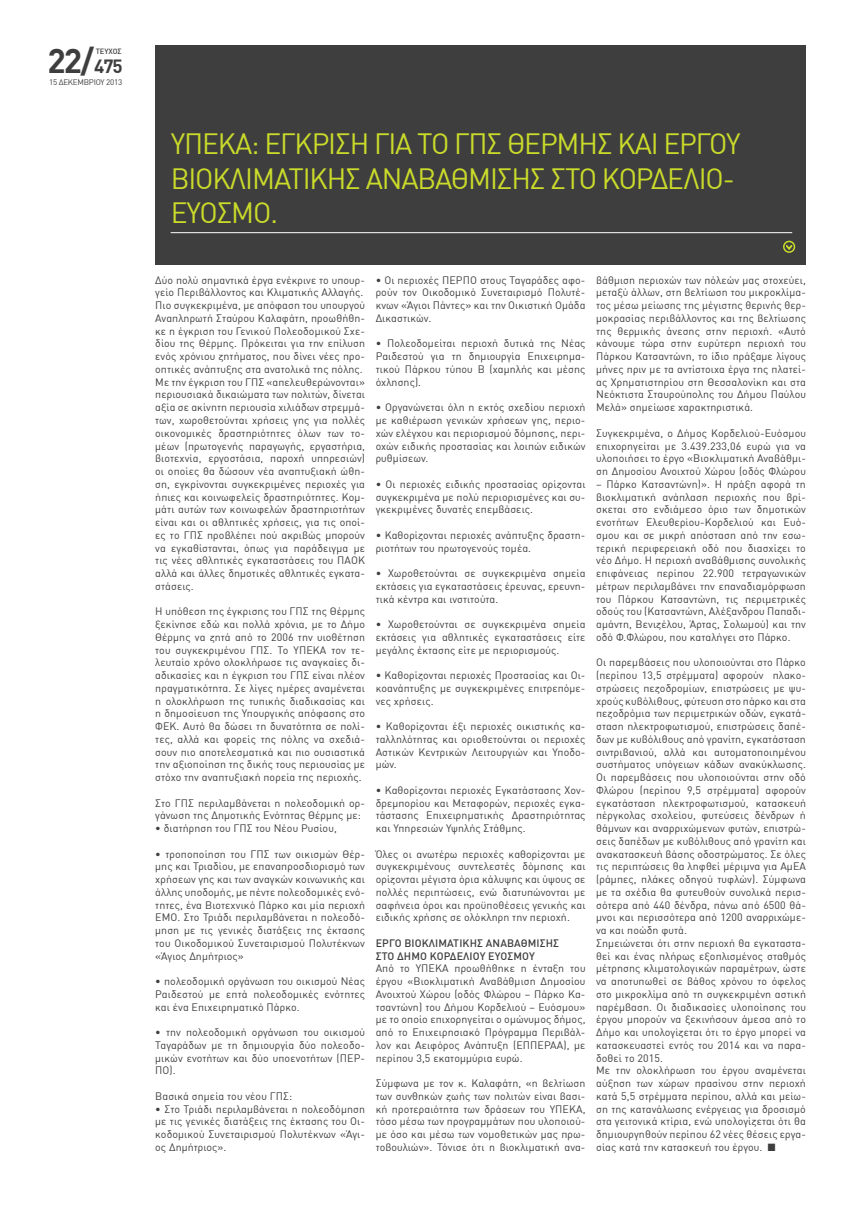
<style>
.page{position:relative;width:851px;height:1205px;background:#fff}
.page>*{position:absolute;margin:0;border:0;box-sizing:border-box;transform-origin:0 0}
.t1{font:700 33.75px "DIN Greek";color:#3e3e3f}
.t2{font:28.75px/34.5px "DIN Greek";letter-spacing:-.04em;color:#cadb2a}
.t3{font:10.62px/12.8px "DIN Greek";letter-spacing:.01em;color:#3e3e3f;text-align:justify}
.t4{font:500 10.62px/12.8px "DIN Greek";letter-spacing:.01em;color:#3e3e3f}
.t5{font:8px "DIN Greek";letter-spacing:-.03em;color:#3e3e3f}
.t6{font:500 7.5px "DIN Greek";color:#3e3e3f}
.s1{font-size:18.75px}
</style>
<div class="page">
<div style="left:155px;top:45px;width:650px;height:220px;background:#3e3e3f"></div>
<hr style="left:171px;top:232px;width:621px;height:1px;background:#fff">
<svg style="left:785px;top:244px;width:9px;height:8px"></svg>
<div style="left:782px;top:241px;width:13px;height:12px;border:2px solid #cadb2a;border-radius:50%"></div>
<h1 class="t1" style="left:47px;top:41px;width:77px">22/<span class="s1">475</span></h1>
<p class="t5" style="left:49px;top:78px;width:75px">15 ΔEKEMBPIOY 2013</p>
<p class="t6" style="left:96px;top:47px;width:27px">ΤΕΥΧΟΣ</p>
<h2 class="t2" style="left:171px;top:127px;width:571px">ΥΠΕΚΑ: ΕΓΚΡΙΣΗ ΓΙΑ ΤΟ ΓΠΣ ΘΕΡΜΗΣ ΚΑΙ ΕΡΓΟΥ<br>ΒΙΟΚΛΙΜΑΤΙΚΗΣ ΑΝΑΒΑΘΜΙΣΗΣ ΣΤΟ ΚΟΡΔΕΛΙΟ-<br>ΕΥΟΣΜΟ.</h2>
<p class="t3" style="left:155px;top:274px;width:211px;text-align:left">Δύο πολύ σημαντικά έργα ενέκρινε το υπουρ&shy;γείο Περιβάλλοντος και Κλιματικής Αλλαγής.<br>Πιο συγκεκριμένα, με απόφαση του υπουργού Αναπληρωτή Σταύρου Καλαφάτη, προωθήθη&shy;κε η έγκριση του Γενικού Πολεοδομικού Σχε&shy;δίου της Θέρμης. Πρόκειται για την επίλυση ενός χρόνιου ζητήματος, που δίνει νέες προ&shy;οπτικές ανάπτυξης στα ανατολικά της πόλης.<br>Με την έγκριση του ΓΠΣ «απελευθερώνονται» περιουσιακά δικαιώματα των πολιτών, δίνεται αξία σε ακίνητη περιουσία χιλιάδων στρεμμά&shy;των, χωροθετούνται χρήσεις γης για πολλές οικονομικές δραστηριότητες όλων των το&shy;μέων (πρωτογενής παραγωγής, εργαστήρια, βιοτεχνία, εργοστάσια, παροχή υπηρεσιών) οι οποίες θα δώσουν νέα αναπτυξιακή ώθη&shy;ση, εγκρίνονται συγκεκριμένες περιοχές για ήπιες και κοινωφελείς δραστηριότητες. Κομ&shy;μάτι αυτών των κοινωφελών δραστηριοτήτων είναι και οι αθλητικές χρήσεις, για τις οποί&shy;ες το ΓΠΣ προβλέπει πού ακριβώς μπορούν να εγκαθίστανται, όπως για παράδειγμα με τις νέες αθλητικές εγκαταστάσεις του ΠΑΟΚ αλλά και άλλες δημοτικές αθλητικές εγκατα&shy;στάσεις.</p>
<p class="t3" style="left:155px;top:605px;width:211px">Η υπόθεση της έγκρισης του ΓΠΣ της Θέρμης ξεκίνησε εδώ και πολλά χρόνια, με το Δήμο Θέρμης να ζητά από το 2006 την υιοθέτηση του συγκεκριμένου ΓΠΣ. Το ΥΠΕΚΑ τον τε&shy;λευταίο χρόνο ολοκλήρωσε τις αναγκαίες δι&shy;αδικασίες και η έγκριση του ΓΠΣ είναι πλέον πραγματικότητα. Σε λίγες ημέρες αναμένεται η ολοκλήρωση της τυπικής διαδικασίας και η δημοσίευση της Υπουργικής απόφασης στο ΦΕΚ. Αυτό θα δώσει τη δυνατότητα σε πολί&shy;τες, αλλά και φορείς της πόλης να σχεδιά&shy;σουν πιο αποτελεσματικά και πιο ουσιαστικά την αξιοποίηση της δικής τους περιουσίας με στόχο την αναπτυξιακή πορεία της περιοχής.</p>
<p class="t3" style="left:155px;top:796px;width:211px">Στο ΓΠΣ περιλαμβάνεται η πολεοδομική ορ&shy;γάνωση της Δημοτικής Ενότητας Θέρμης με:</p>
<p class="t3" style="left:155px;top:822px;width:183px">• διατήρηση του ΓΠΣ του Νέου Ρυσίου,</p>
<p class="t3" style="left:155px;top:847px;width:211px">• τροποποίηση του ΓΠΣ των οικισμών Θέρ&shy;μης και Τριαδίου, με επαναπροσδιορισμό των χρήσεων γης και των αναγκών κοινωνικής και άλλης υποδομής, με πέντε πολεοδομικές ενό&shy;τητες, ένα Βιοτεχνικό Πάρκο και μία περιοχή ΕΜΟ. Στο Τριάδι περιλαμβάνεται η πολεοδό&shy;μηση με τις γενικές διατάξεις της έκτασης του Οικοδομικού Συνεταιρισμού Πολυτέκνων «Άγιος Δημήτριος»</p>
<p class="t3" style="left:155px;top:975px;width:211px">• πολεοδομική οργάνωση του οικισμού Νέας Ραιδεστού με επτά πολεοδομικές ενότητες και ένα Επιχειρηματικό Πάρκο.</p>
<p class="t3" style="left:155px;top:1026px;width:211px">• την πολεοδομική οργάνωση του οικισμού Ταγαράδων με τη δημιουργία δύο πολεοδο&shy;μικών ενοτήτων και δύο υποενοτήτων (ΠΕΡ-ΠΟ).</p>
<p class="t3" style="left:155px;top:1090px;width:138px">Βασικά σημεία του νέου ΓΠΣ:</p>
<p class="t3" style="left:155px;top:1102px;width:211px">• Στο Τριάδι περιλαμβάνεται η πολεοδόμηση με τις γενικές διατάξεις της έκτασης του Οι&shy;κοδομικού Συνεταιρισμού Πολυτέκνων «Άγι&shy;ος Δημήτριος».</p>
<p class="t3" style="left:375px;top:274px;width:211px">• Οι περιοχές ΠΕΡΠΟ στους Ταγαράδες αφο&shy;ρούν τον Οικοδομικό Συνεταιρισμό Πολυτέ&shy;κνων «Άγιοι Πάντες» και την Οικιστική Ομάδα Δικαστικών.</p>
<p class="t3" style="left:375px;top:337px;width:211px">• Πολεοδομείται περιοχή δυτικά της Νέας Ραιδεστού για τη δημιουργία Επιχειρημα&shy;τικού Πάρκου τύπου Β (χαμηλής και μέσης όχλησης).</p>
<p class="t3" style="left:375px;top:401px;width:211px">• Οργανώνεται όλη η εκτός σχεδίου περιοχή με καθιέρωση γενικών χρήσεων γης, περιο&shy;χών ελέγχου και περιορισμού δόμησης, περι&shy;οχών ειδικής προστασίας και λοιπών ειδικών ρυθμίσεων.</p>
<p class="t3" style="left:375px;top:478px;width:211px">• Οι περιοχές ειδικής προστασίας ορίζονται συγκεκριμένα με πολύ περιορισμένες και συ&shy;γκεκριμένες δυνατές επεμβάσεις.</p>
<p class="t3" style="left:375px;top:529px;width:211px">• Καθορίζονται περιοχές ανάπτυξης δραστη&shy;ριοτήτων του πρωτογενούς τομέα.</p>
<p class="t3" style="left:375px;top:567px;width:211px">• Χωροθετούνται σε συγκεκριμένα σημεία εκτάσεις για εγκαταστάσεις έρευνας, ερευνη&shy;τικά κέντρα και ινστιτούτα.</p>
<p class="t3" style="left:375px;top:618px;width:211px">• Χωροθετούνται σε συγκεκριμένα σημεία εκτάσεις για αθλητικές εγκαταστάσεις είτε μεγάλης έκτασης είτε με περιορισμούς.</p>
<p class="t3" style="left:375px;top:669px;width:211px">• Καθορίζονται περιοχές Προστασίας και Οι&shy;κοανάπτυξης με συγκεκριμένες επιτρεπόμε&shy;νες χρήσεις.</p>
<p class="t3" style="left:375px;top:720px;width:211px">• Καθορίζονται έξι περιοχές οικιστικής κα&shy;ταλληλότητας και οριοθετούνται οι περιοχές Αστικών Κεντρικών Λειτουργιών και Υποδο&shy;μών.</p>
<p class="t3" style="left:375px;top:784px;width:211px">• Καθορίζονται περιοχές Εγκατάστασης Χον&shy;δρεμπορίου και Μεταφορών, περιοχές εγκα&shy;τάστασης Επιχειρηματικής Δραστηριότητας και Υπηρεσιών Υψηλής Στάθμης.</p>
<p class="t3" style="left:375px;top:847px;width:211px">Όλες οι ανωτέρω περιοχές καθορίζονται με συγκεκριμένους συντελεστές δόμησης και ορίζονται μέγιστα όρια κάλυψης και ύψους σε πολλές περιπτώσεις, ενώ διατυπώνονται με σαφήνεια όροι και προϋποθέσεις γενικής και ειδικής χρήσης σε ολόκληρη την περιοχή.</p>
<p class="t4" style="left:375px;top:936px;width:185px">ΕΡΓΟ ΒΙΟΚΛΙΜΑΤΙΚΗΣ ΑΝΑΒΑΘΜΙΣΗΣ<br>ΣΤΟ ΔΗΜΟ ΚΟΡΔΕΛΙΟΥ ΕΥΟΣΜΟΥ</p>
<p class="t3" style="left:375px;top:962px;width:211px">Από το ΥΠΕΚΑ προωθήθηκε η ένταξη του έργου «Βιοκλιματική Αναβάθμιση Δημοσίου Ανοιχτού Χώρου (οδός Φλώρου – Πάρκο Κα&shy;τσαντώνη) του Δήμου Κορδελιού – Ευόσμου» με το οποίο επιχορηγείται ο ομώνυμος δήμος, από το Επιχειρησιακό Πρόγραμμα Περιβάλ&shy;λον και Αειφόρος Ανάπτυξη (ΕΠΠΕΡΑΑ), με περίπου 3,5 εκατομμύρια ευρώ.</p>
<p class="t3" style="left:375px;top:1077px;width:211px">Σύμφωνα με τον κ. Καλαφάτη, «η βελτίωση των συνθηκών ζωής των πολιτών είναι βασι&shy;κή προτεραιότητα των δράσεων του ΥΠΕΚΑ, τόσο μέσω των προγραμμάτων που υλοποιού&shy;με όσο και μέσω των νομοθετικών μας πρω&shy;τοβουλιών». Τόνισε ότι η βιοκλιματική ανα-</p>
<p class="t3" style="left:596px;top:274px;width:211px">βάθμιση περιοχών των πόλεών μας στοχεύει, μεταξύ άλλων, στη βελτίωση του μικροκλίμα&shy;τος μέσω μείωσης της μέγιστης θερινής θερ&shy;μοκρασίας περιβάλλοντος και της βελτίωσης της θερμικής άνεσης στην περιοχή. «Αυτό κάνουμε τώρα στην ευρύτερη περιοχή του Πάρκου Κατσαντώνη, το ίδιο πράξαμε λίγους μήνες πριν με τα αντίστοιχα έργα της πλατεί&shy;ας Χρηματιστηρίου στη Θεσσαλονίκη και στα Νεόκτιστα Σταυρούπολης του Δήμου Παύλου Μελά» σημείωσε χαρακτηριστικά.</p>
<p class="t3" style="left:596px;top:427px;width:211px">Συγκεκριμένα, ο Δήμος Κορδελιού-Ευόσμου επιχορηγείται με 3.439.233,06 ευρώ για να υλοποιήσει το έργο «Βιοκλιματική Αναβάθμι&shy;ση Δημοσίου Ανοιχτού Χώρου (οδός Φλώρου</p>
<p class="t3" style="left:596px;top:478px;width:211px">– Πάρκο Κατσαντώνη)». Η πράξη αφορά τη βιοκλιματική ανάπλαση περιοχής που βρί&shy;σκεται στο ενδιάμεσο όριο των δημοτικών ενοτήτων Ελευθερίου-Κορδελιού και Ευό&shy;σμου και σε μικρή απόσταση από την εσω&shy;τερική περιφερειακή οδό που διασχίζει το νέο Δήμο. Η περιοχή αναβάθμισης συνολικής επιφάνειας περίπου 22.900 τετραγωνικών μέτρων περιλαμβάνει την επαναδιαμόρφωση του Πάρκου Κατσαντώνη, τις περιμετρικές οδούς του (Κατσαντώνη, Αλέξανδρου Παπαδι&shy;αμάντη, Βενιζέλου, Άρτας, Σολωμού) και την οδό Φ.Φλώρου, που καταλήγει στο Πάρκο.</p>
<p class="t3" style="left:596px;top:656px;width:211px;text-align:left">Οι παρεμβάσεις που υλοποιούνται στο Πάρκο (περίπου 13,5 στρέμματα) αφορούν πλακο&shy;στρώσεις πεζοδρομίων, επιστρώσεις με ψυ&shy;χρούς κυβόλιθους, φύτευση στο πάρκο και στα πεζοδρόμια των περιμετρικών οδών, εγκατά&shy;σταση ηλεκτροφωτισμού, επιστρώσεις δαπέ&shy;δων με κυβόλιθους από γρανίτη, εγκατάσταση σιντριβανιού, αλλά και αυτοματοποιημένου συστήματος υπόγειων κάδων ανακύκλωσης.<br>Οι παρεμβάσεις που υλοποιούνται στην οδό Φλώρου (περίπου 9,5 στρέμματα) αφορούν εγκατάσταση ηλεκτροφωτισμού, κατασκευή πέργκολας σχολείου, φυτεύσεις δένδρων ή θάμνων και αναρριχώμενων φυτών, επιστρώ&shy;σεις δαπέδων με κυβόλιθους από γρανίτη και ανακατασκευή βάσης οδοστρώματος. Σε όλες τις περιπτώσεις θα ληφθεί μέριμνα για ΑμΕΑ (ράμπες, πλάκες οδηγού τυφλών). Σύμφωνα με τα σχέδια θα φυτευθούν συνολικά περισ&shy;σότερα από 440 δένδρα, πάνω από 6500 θά&shy;μνοι και περισσότερα από 1200 αναρριχώμε&shy;να και ποώδη φυτά.<br>Σημειώνεται ότι στην περιοχή θα εγκαταστα&shy;θεί και ένας πλήρως εξοπλισμένος σταθμός μέτρησης κλιματολογικών παραμέτρων, ώστε να αποτυπωθεί σε βάθος χρόνου το όφελος στο μικροκλίμα από τη συγκεκριμένη αστική παρέμβαση. Οι διαδικασίες υλοποίησης του έργου μπορούν να ξεκινήσουν άμεσα από το Δήμο και υπολογίζεται ότι το έργο μπορεί να κατασκευαστεί εντός του 2014 και να παρα&shy;δοθεί το 2015.<br>Με την ολοκλήρωση του έργου αναμένεται αύξηση των χώρων πρασίνου στην περιοχή κατά 5,5 στρέμματα περίπου, αλλά και μείω&shy;ση της κατανάλωσης ενέργειας για δροσισμό στα γειτονικά κτίρια, ενώ υπολογίζεται ότι θα δημιουργηθούν περίπου 62 νέες θέσεις εργα&shy;σίας κατά την κατασκευή του έργου. ■</p>
</div>
